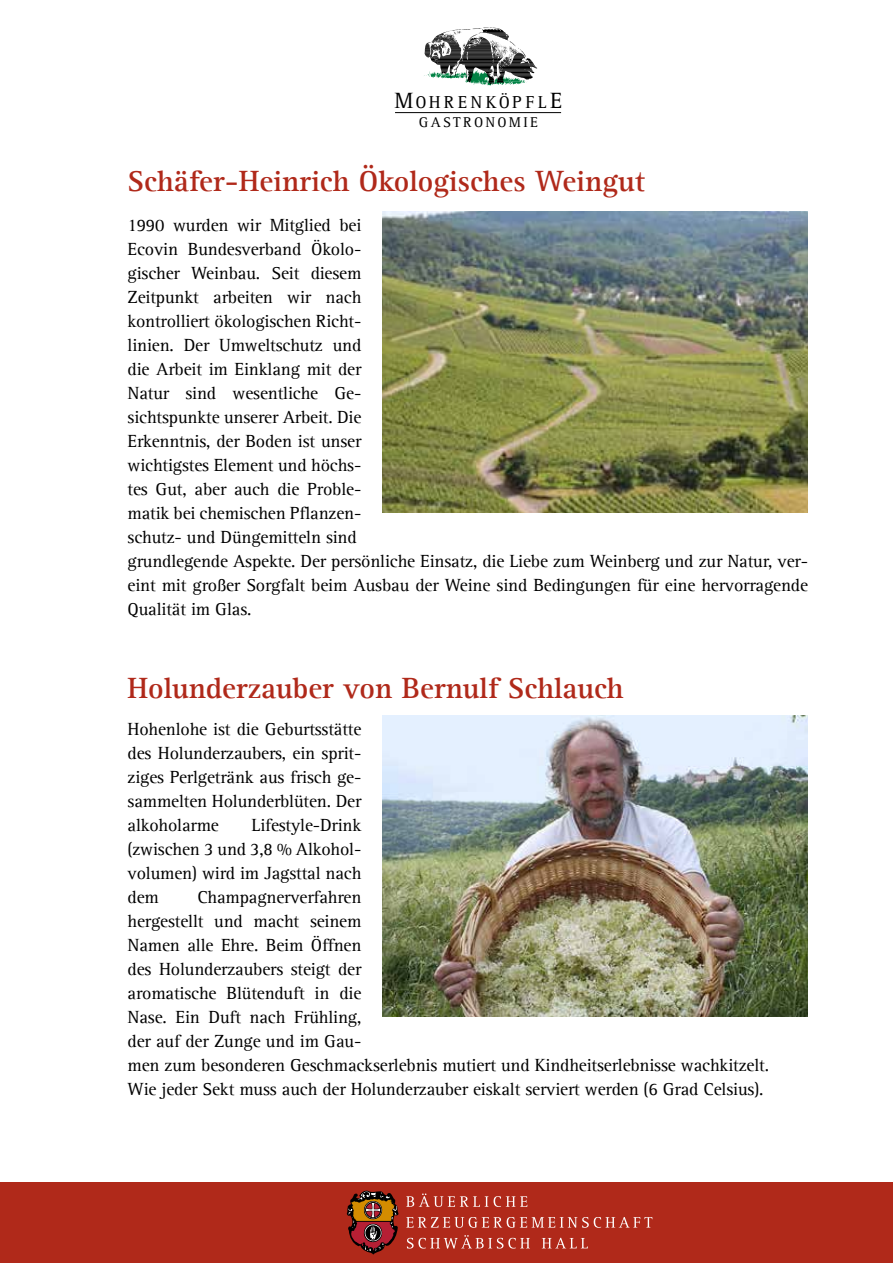
<style>
.page{position:relative;width:893px;height:1263px;background:#fff}
.page>*{position:absolute;margin:0;border:0;box-sizing:border-box;transform-origin:0 0}
.t1{font:700 30px "Agfa Rotis Serif";color:#b0291a}
.t2{font:18px/24px "Agfa Rotis Serif";letter-spacing:-.01em;color:#000}
.t3{font:17.7px "Agfa Rotis Serif";letter-spacing:.185em;color:#000}
.t4{font:14.55px "Agfa Rotis Serif";letter-spacing:.155em;color:#000}
.s1{font-size:22.65px}
</style>
<div class="page">
<svg style="left:424px;top:28px;width:113px;height:57px"></svg>
<hr style="left:395px;top:112px;width:166px;height:1px;background:#000">
<div style="left:0;top:1182px;width:893px;height:81px;background:#b0291a"></div>
<svg style="left:407px;top:1235px;width:123px;height:13px"></svg>
<svg style="left:542px;top:1238px;width:46px;height:10px"></svg>
<svg style="left:406px;top:1217px;width:246px;height:11px"></svg>
<svg style="left:406px;top:1193px;width:121px;height:14px"></svg>
<svg style="left:347px;top:1191px;width:52px;height:63px"></svg>
<img style="left:383px;top:212px;width:425px;height:301px">
<img style="left:383px;top:716px;width:425px;height:301px">
<p class="t3" style="left:394px;top:91px;width:169px"><span class="s1">M</span>OHRENKÖPFL<span class="s1">E</span></p>
<p class="t4" style="left:419px;top:113px;width:120px">GASTRONOMIE</p>
<h1 class="t1" style="left:128px;top:163px;width:519px">Schäfer-Heinrich Ökologisches Weingut</h1>
<p class="t2" style="left:128px;top:213px;width:682px">1990 wurden wir Mitglied bei<br>Ecovin Bundesverband Ökolo-<br>gischer Weinbau. Seit diesem<br>Zeitpunkt arbeiten wir nach<br>kontrolliert ökologischen Richt-<br>linien. Der Umweltschutz und<br>die Arbeit im Einklang mit der<br>Natur sind wesentliche Ge-<br>sichtspunkte unserer Arbeit. Die<br>Erkenntnis, der Boden ist unser<br>wichtigstes Element und höchs-<br>tes Gut, aber auch die Proble-<br>matik bei chemischen Pflanzen-<br>schutz- und Düngemitteln sind<br>grundlegende Aspekte. Der persönliche Einsatz, die Liebe zum Weinberg und zur Natur, ver&shy;eint mit großer Sorgfalt beim Ausbau der Weine sind Bedingungen für eine hervorragende Qualität im Glas.</p>
<h1 class="t1" style="left:128px;top:670px;width:498px">Holunderzauber von Bernulf Schlauch</h1>
<p class="t2" style="left:128px;top:717px;width:235px;text-align:justify">Hohenlohe ist die Geburtsstätte des Holunderzaubers, ein sprit&shy;ziges Perlgetränk aus frisch ge&shy;sammelten Holunderblüten. Der alkoholarme</p>
<p class="t2" style="left:128px;top:813px;width:235px;text-align:justify;text-indent:124px">Lifestyle-Drink (zwischen 3 und 3,8 % Alkohol&shy;volumen) wird im Jagsttal nach dem</p>
<p class="t2" style="left:128px;top:885px;width:643px;text-indent:70px">Champagnerverfahren<br>hergestellt und macht seinem<br>Namen alle Ehre. Beim Öffnen<br>des Holunderzaubers steigt der<br>aromatische Blütenduft in die<br>Nase. Ein Duft nach Frühling,<br>der auf der Zunge und im Gau-<br>men zum besonderen Geschmackserlebnis mutiert und Kindheitserlebnisse wachkitzelt.<br>Wie jeder Sekt muss auch der Holunderzauber eiskalt serviert werden (6 Grad Celsius).</p>
</div>
